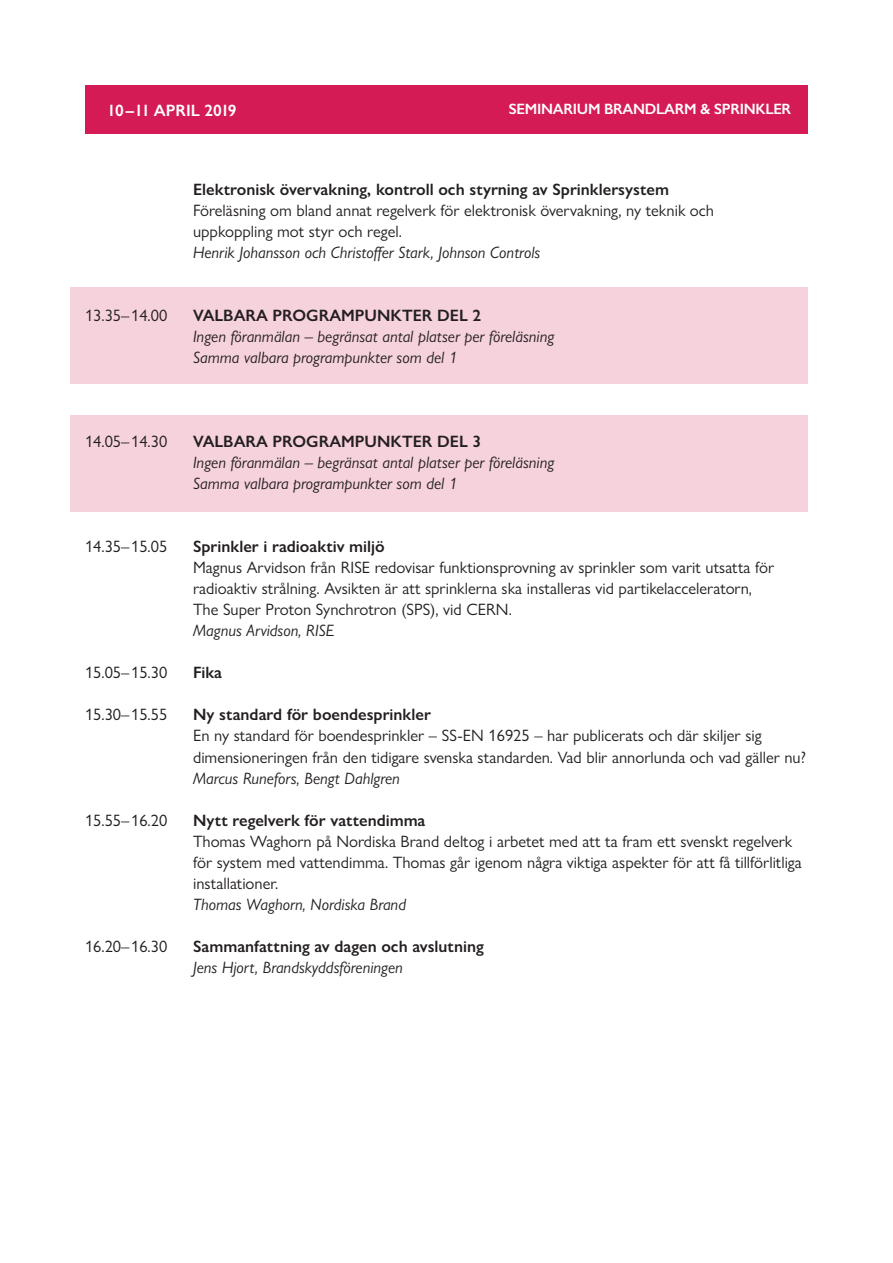
<style>
.page{position:relative;width:893px;height:1263px;background:#fff}
.page>*{position:absolute;margin:0;border:0;box-sizing:border-box;transform-origin:0 0}
.t1{font:16.5px/21px "Gill Sans Nova";color:#231f20}
.t2{font:italic 16.5px/21px "Gill Sans Nova";color:#231f20}
.t3{font:600 16.5px "Gill Sans Nova";color:#231f20}
.t4{font:600 16.5px "Gill Sans";color:#fff}
.t5{font:600 15px "Gill Sans";letter-spacing:-.02em;color:#fff}
</style>
<div class="page">
<div style="left:71px;top:415px;width:737px;height:97px;background:#f6d2dd"></div>
<div style="left:71px;top:287px;width:737px;height:97px;background:#f6d2dd"></div>
<div style="left:85px;top:85px;width:723px;height:49px;background:#d51b56"></div>
<p class="t4" style="left:107px;top:101px;width:131px">10–11 APRIL 2019</p>
<p class="t5" style="left:509px;top:100px;width:284px">SEMINARIUM BRANDLARM &amp; SPRINKLER</p>
<p class="t3" style="left:193px;top:179px;width:477px">Elektronisk övervakning, kontroll och styrning av Sprinklersystem</p>
<p class="t1" style="left:193px;top:200px;width:523px">Föreläsning om bland annat regelverk för elektronisk övervakning, ny teknik och uppkoppling mot styr och regel.</p>
<p class="t2" style="left:193px;top:241px;width:349px">Henrik Johansson och Christoffer Stark, Johnson Controls</p>
<p class="t1" style="left:85px;top:305px;width:84px">13.35–14.00</p>
<p class="t3" style="left:193px;top:305px;width:290px">VALBARA PROGRAMPUNKTER DEL 2</p>
<p class="t2" style="left:193px;top:325px;width:363px">Ingen föranmälan – begränsat antal platser per föreläsning<br>Samma valbara programpunkter som del 1</p>
<p class="t1" style="left:85px;top:431px;width:84px">14.05–14.30</p>
<p class="t3" style="left:193px;top:431px;width:290px">VALBARA PROGRAMPUNKTER DEL 3</p>
<p class="t2" style="left:193px;top:451px;width:363px">Ingen föranmälan – begränsat antal platser per föreläsning<br>Samma valbara programpunkter som del 1</p>
<p class="t1" style="left:85px;top:536px;width:84px">14.35–15.05</p>
<p class="t3" style="left:193px;top:536px;width:193px">Sprinkler i radioaktiv miljö</p>
<p class="t1" style="left:193px;top:557px;width:583px">Magnus Arvidson från RISE redovisar funktionsprovning av sprinkler som varit utsatta för radioaktiv strålning. Avsikten är att sprinklerna ska installeras vid partikelacceleratorn,<br>The Super Proton Synchrotron (SPS), vid CERN.</p>
<p class="t2" style="left:193px;top:620px;width:143px">Magnus Arvidson, RISE</p>
<p class="t1" style="left:85px;top:662px;width:84px">15.05–15.30</p>
<p class="t3" style="left:193px;top:662px;width:30px">Fika</p>
<p class="t1" style="left:85px;top:704px;width:84px">15.30–15.55</p>
<p class="t3" style="left:193px;top:704px;width:239px">Ny standard för boendesprinkler</p>
<p class="t1" style="left:193px;top:724px;width:614px;line-height:21.6px">En ny standard för boendesprinkler – SS-EN 16925 – har publicerats och där skiljer sig dimensioneringen från den tidigare svenska standarden. Vad blir annorlunda och vad gäller nu?</p>
<p class="t2" style="left:193px;top:767px;width:208px">Marcus Runefors, Bengt Dahlgren</p>
<p class="t1" style="left:85px;top:809px;width:84px">15.55–16.20</p>
<p class="t3" style="left:193px;top:810px;width:234px">Nytt regelverk för vattendimma</p>
<p class="t1" style="left:193px;top:830px;width:610px">Thomas Waghorn på Nordiska Brand deltog i arbetet med att ta fram ett svenskt regelverk för system med vattendimma. Thomas går igenom några viktiga aspekter för att få tillförlitliga installationer.</p>
<p class="t2" style="left:193px;top:893px;width:214px">Thomas Waghorn, Nordiska Brand</p>
<p class="t1" style="left:85px;top:935px;width:84px">16.20–16.30</p>
<p class="t3" style="left:193px;top:936px;width:292px">Sammanfattning av dagen och avslutning</p>
<p class="t2" style="left:193px;top:956px;width:211px">Jens Hjort, Brandskyddsföreningen</p>
</div>
